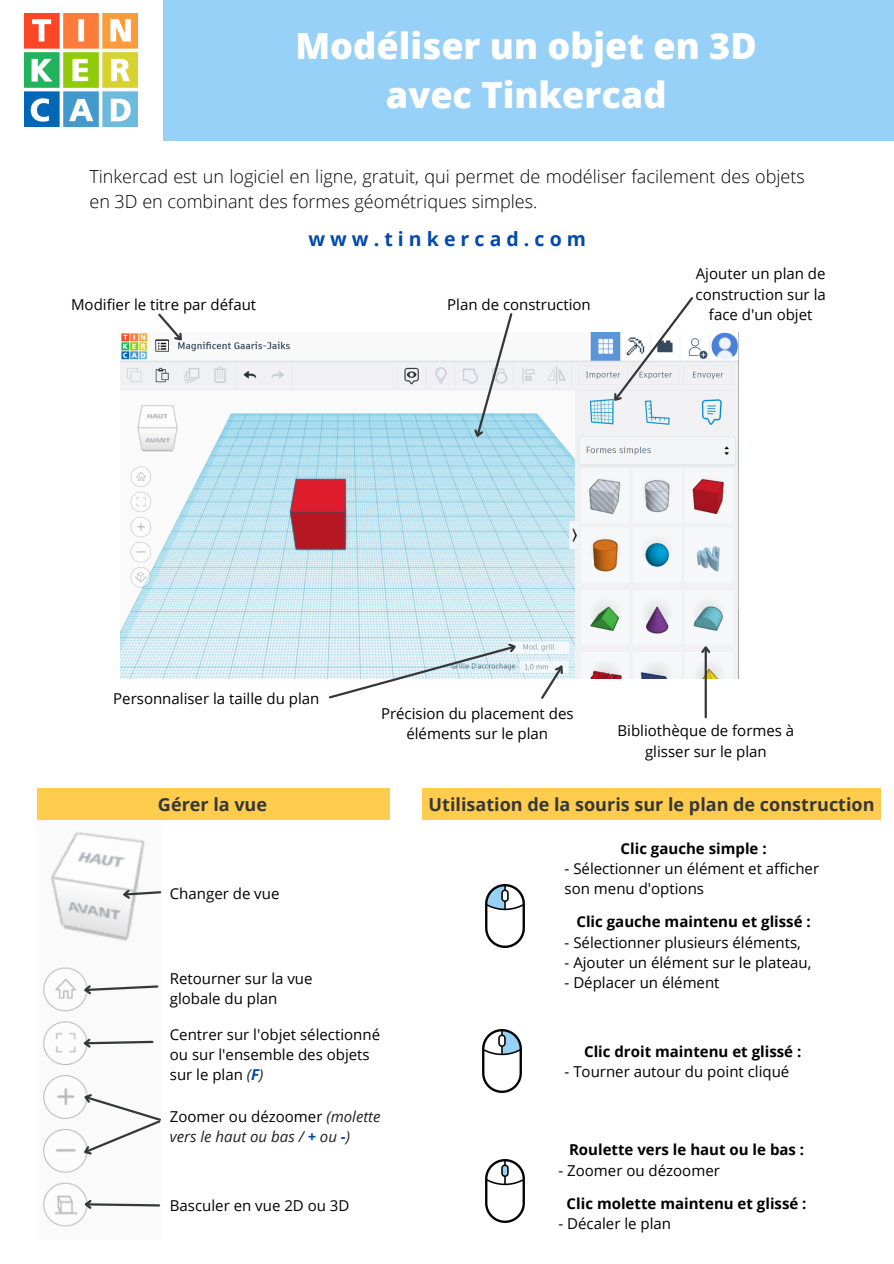
<style>
.page{position:relative;width:894px;height:1264px;background:#fff}
.page>*{position:absolute;margin:0;border:0;box-sizing:border-box;transform-origin:0 0}
.t1{font:800 36px "Open Sans";color:#fff}
.t2{font:700 19.5px "Open Sans";letter-spacing:.26em;color:#004aad}
.t3{font:300 18px/25px "Open Sans";color:#000}
.t4{font:700 18px "Open Sans";color:#353738}
.t5{font:15px/20.2px "Open Sans";color:#000}
.t6{font:700 15px "Open Sans";color:#000}
.t7{font:italic 15px/20.2px "Open Sans";color:#231f20}
.s1{font-style:italic;color:#231f20}
.s2{font-weight:700;font-style:italic;color:#004aad}
.s3{font-style:normal;color:#000}
.s4{font-weight:700;color:#004aad}
</style>
<div class="page">
<div style="left:164px;top:0;width:729px;height:141px;background:#98d1f7"></div>
<img style="left:25px;top:14px;width:112px;height:112px">
<img style="left:121px;top:332px;width:617px;height:346px">
<svg style="left:156px;top:313px;width:32px;height:33px"></svg>
<img style="left:485px;top:1159px;width:40px;height:63px">
<img style="left:482px;top:1029px;width:40px;height:63px">
<img style="left:485px;top:884px;width:40px;height:63px">
<div style="left:422px;top:788px;width:458px;height:32px;background:#ffcc4d"></div>
<svg style="left:470px;top:313px;width:44px;height:128px"></svg>
<hr style="left:704px;top:648px;width:2px;height:69px;background:#353738">
<svg style="left:699px;top:643px;width:13px;height:12px"></svg>
<svg style="left:327px;top:639px;width:193px;height:60px"></svg>
<svg style="left:539px;top:660px;width:29px;height:39px"></svg>
<img style="left:43px;top:831px;width:102px;height:396px">
<svg style="left:120px;top:887px;width:42px;height:14px"></svg>
<svg style="left:81px;top:983px;width:78px;height:13px"></svg>
<svg style="left:81px;top:1036px;width:73px;height:13px"></svg>
<svg style="left:79px;top:1089px;width:82px;height:70px"></svg>
<svg style="left:82px;top:1197px;width:79px;height:13px"></svg>
<div style="left:37px;top:788px;width:353px;height:32px;background:#ffcc4d"></div>
<svg style="left:607px;top:297px;width:88px;height:109px"></svg>
<p class="t1" style="left:295px;top:20px;width:462px">Modéliser un objet en 3D</p>
<p class="t1" style="left:386px;top:70px;width:282px">avec Tinkercad</p>
<p class="t3" style="left:89px;top:163px;width:716px">Tinkercad est un logiciel en ligne, gratuit, qui permet de modéliser facilement des objets en 3D en combinant des formes géométriques simples.</p>
<p class="t2" style="left:308px;top:225px;width:279px">www.tinkercad.com</p>
<p class="t5" style="left:71px;top:294px;width:186px">Modifier le titre par défaut</p>
<p class="t5" style="left:447px;top:294px;width:145px">Plan de construction</p>
<p class="t5" style="left:695px;top:263px;width:132px;text-align:center">Ajouter un plan de construction sur la face d'un objet</p>
<p class="t5" style="left:113px;top:688px;width:207px">Personnaliser la taille du plan</p>
<p class="t4" style="left:158px;top:791px;width:111px">Gérer la vue</p>
<p class="t5" style="left:170px;top:883px;width:111px">Changer de vue</p>
<p class="t5" style="left:381px;top:703px;width:194px;text-align:center">Précision du placement des éléments sur le plan</p>
<p class="t5" style="left:617px;top:720px;width:178px;text-align:center">Bibliothèque de formes à glisser sur le plan</p>
<p class="t4" style="left:428px;top:791px;width:447px">Utilisation de la souris sur le plan de construction</p>
<p class="t6" style="left:620px;top:837px;width:147px">Clic gauche simple :</p>
<p class="t5" style="left:564px;top:858px;width:256px">- Sélectionner un élément et afficher son menu d'options</p>
<p class="t5" style="left:170px;top:967px;width:144px">Retourner sur la vue globale du plan</p>
<p class="t5" style="left:170px;top:1023px;width:212px">Centrer sur l'objet sélectionné ou sur l'ensemble des objets sur le plan <span class="s1">(</span><span class="s2">F</span><span class="s1">)</span></p>
<p class="t7" style="left:170px;top:1105px;width:212px"><span class="s3">Zoomer ou dézoomer</span> (molette vers le haut ou bas / <span class="s4">+</span> ou <span class="s4">-</span>)</p>
<p class="t5" style="left:170px;top:1194px;width:181px">Basculer en vue 2D ou 3D</p>
<p class="t6" style="left:576px;top:911px;width:236px">Clic gauche maintenu et glissé :</p>
<p class="t5" style="left:564px;top:931px;width:238px">- Sélectionner plusieurs éléments,</p>
<p class="t5" style="left:564px;top:951px;width:248px">- Ajouter un élément sur le plateau,</p>
<p class="t5" style="left:564px;top:972px;width:156px">- Déplacer un élément</p>
<p class="t6" style="left:584px;top:1040px;width:219px">Clic droit maintenu et glissé :</p>
<p class="t5" style="left:564px;top:1061px;width:226px">- Tourner autour du point cliqué</p>
<p class="t6" style="left:569px;top:1139px;width:237px">Roulette vers le haut ou le bas :</p>
<p class="t5" style="left:558px;top:1159px;width:163px">- Zoomer ou dézoomer</p>
<p class="t6" style="left:566px;top:1192px;width:241px">Clic molette maintenu et glissé :</p>
<p class="t5" style="left:558px;top:1212px;width:114px">- Décaler le plan</p>
</div>
